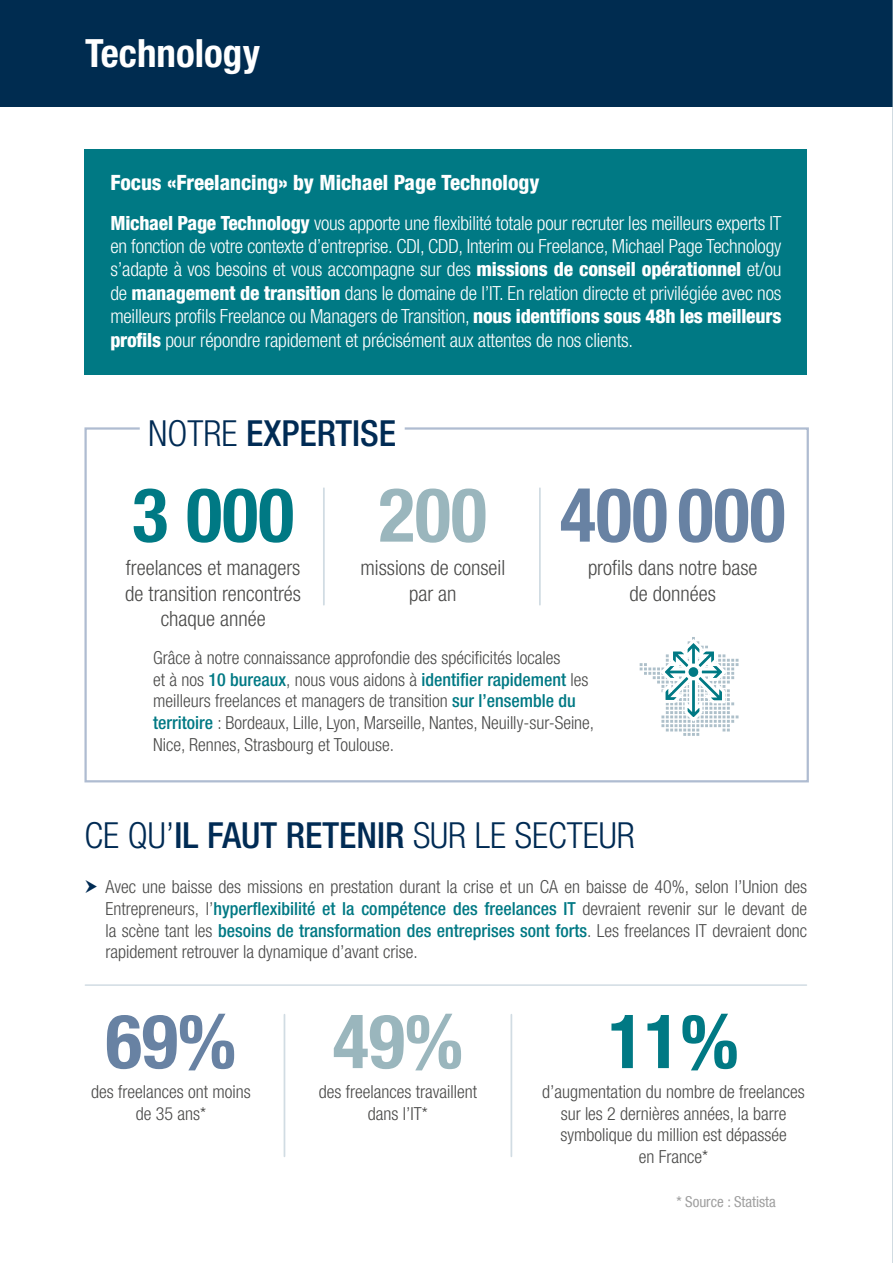
<style>
.page{position:relative;width:893px;height:1263px;background:#fff}
.page>*{position:absolute;margin:0;border:0;box-sizing:border-box;transform-origin:0 0}
.t1{font:700 condensed 75px "Helvetica Neue LT Com";color:#6882a3}
.t2{font:700 condensed 75px "Helvetica Neue LT Com";color:#007984}
.t3{font:700 condensed 75px "Helvetica Neue LT Com";color:#9ab6bd}
.t4{font:700 condensed 39px "Helvetica Neue LT Std";color:#fff}
.t5{font:300 condensed 36px "Helvetica Neue LT Com";color:#002b54}
.t6{font:500 condensed 36px "Helvetica Neue LT Com";color:#002b54}
.t7{font:300 condensed 21px/25.2px "Helvetica Neue LT Com";color:#4a4a49;text-align:center}
.t8{font:800 condensed 21px "Helvetica Neue LT Com";color:#fff}
.t9{font:300 condensed 19.5px/23.4px "Helvetica Neue LT Com";letter-spacing:-.01em;color:#fff;text-align:justify}
.t10{font:300 condensed 18px/21.6px "Helvetica Neue LT Com";color:#4a4a49;text-align:center}
.t11{font:condensed 15px "Helvetica Neue LT Com";color:#9f9f9f}
.s1{font-weight:800}
.s2{font-weight:300}
.s3{font-weight:500;color:#007984}
.s4{font-weight:500}
</style>
<div class="page">
<div style="left:0;top:0;width:893px;height:106px;background:#002c50"></div>
<div style="left:84px;top:427px;width:725px;height:355px;border:2px solid #afbcd1"></div>
<hr style="left:539px;top:488px;width:2px;height:117px;background:#d1dce3">
<hr style="left:323px;top:488px;width:2px;height:117px;background:#d1dce3">
<div style="left:140px;top:408px;width:265px;height:44px;background:#fff"></div>
<svg style="left:640px;top:637px;width:98px;height:99px"></svg>
<div style="left:688px;top:666px;width:11px;height:11px;background:#007984;border-radius:50%"></div>
<div style="left:687px;top:666px;width:12px;height:12px;border:1px solid #fff;border-radius:50%"></div>
<div style="left:85px;top:150px;width:722px;height:225px;background:#007984"></div>
<hr style="left:510px;top:1015px;width:2px;height:141px;background:#d1dce3">
<hr style="left:284px;top:1015px;width:1px;height:141px;background:#d1dce3">
<hr style="left:85px;top:984px;width:721px;height:2px;background:#d1dce3">
<hr style="left:892px;top:0;width:1px;height:1263px;background:#a5b9c4">
<h2 class="t4" style="left:85px;top:30px;width:176px">Technology</h2>
<p class="t8" style="left:110px;top:170px;width:431px">Focus «Freelancing» by Michael Page Technology</p>
<p class="t9" style="left:110px;top:211px;width:673px"><span class="s1">Michael Page Technology</span> vous apporte une flexibilité totale pour recruter les meilleurs experts IT en fonction de votre contexte d’entreprise. CDI, CDD, Interim ou Freelance, Michael Page Technology s’adapte à vos besoins et vous accompagne sur des <span class="s1">missions de conseil opérationnel</span> et/ou de <span class="s1">management de transition</span> dans le domaine de l’IT. En relation directe et privilégiée avec nos meilleurs profils Freelance ou Managers de Transition, <span class="s1">nous identifions sous 48h les meilleurs profils</span> pour répondre rapidement et précisément aux attentes de nos clients.</p>
<h3 class="t6" style="left:148px;top:412px;width:249px"><span class="s2">NOTRE</span> EXPERTISE</h3>
<h1 class="t2" style="left:132px;top:470px;width:163px">3 000</h1>
<p class="t7" style="left:125px;top:555px;width:177px">freelances et managers de transition rencontrés chaque année</p>
<h1 class="t3" style="left:379px;top:470px;width:109px">200</h1>
<p class="t7" style="left:360px;top:555px;width:146px">missions de conseil par an</p>
<h1 class="t1" style="left:560px;top:470px;width:227px">400 000</h1>
<p class="t7" style="left:588px;top:555px;width:171px">profils dans notre base de données</p>
<p class="t10" style="left:153px;top:647px;width:442px;text-align:left">Grâce à notre connaissance approfondie des spécificités locales<br>et à nos <span class="s3">10 bureaux</span>, nous vous aidons à <span class="s3">identifier rapidement</span> les meilleurs freelances et managers de transition <span class="s3">sur l’ensemble du territoire</span> : Bordeaux, Lille, Lyon, Marseille, Nantes, Neuilly-sur-Seine, Nice, Rennes, Strasbourg et Toulouse.</p>
<h3 class="t5" style="left:84px;top:815px;width:552px">CE QU’<span class="s4">IL FAUT RETENIR</span> SUR LE SECTEUR</h3>
<p class="t10" style="left:105px;top:876px;width:703px;text-align:justify">Avec une baisse des missions en prestation durant la crise et un CA en baisse de 40%, selon l’Union des Entrepreneurs, l’<span class="s3">hyperflexibilité et la compétence des freelances IT</span> devraient revenir sur le devant de la scène tant les <span class="s3">besoins de transformation des entreprises sont forts</span>. Les freelances IT devraient donc rapidement retrouver la dynamique d’avant crise.</p>
<h1 class="t1" style="left:106px;top:996px;width:132px">69%</h1>
<p class="t10" style="left:91px;top:1081px;width:161px">des freelances ont moins de 35 ans*</p>
<h1 class="t3" style="left:333px;top:996px;width:132px">49%</h1>
<p class="t10" style="left:319px;top:1081px;width:160px">des freelances travaillent dans l’IT*</p>
<h1 class="t2" style="left:608px;top:996px;width:132px">11%</h1>
<p class="t10" style="left:542px;top:1081px;width:264px">d’augmentation du nombre de freelances sur les 2 dernières années, la barre symbolique du million est dépassée<br>en France*</p>
<p class="t11" style="left:676px;top:1193px;width:101px">* Source : Statista</p>
</div>
